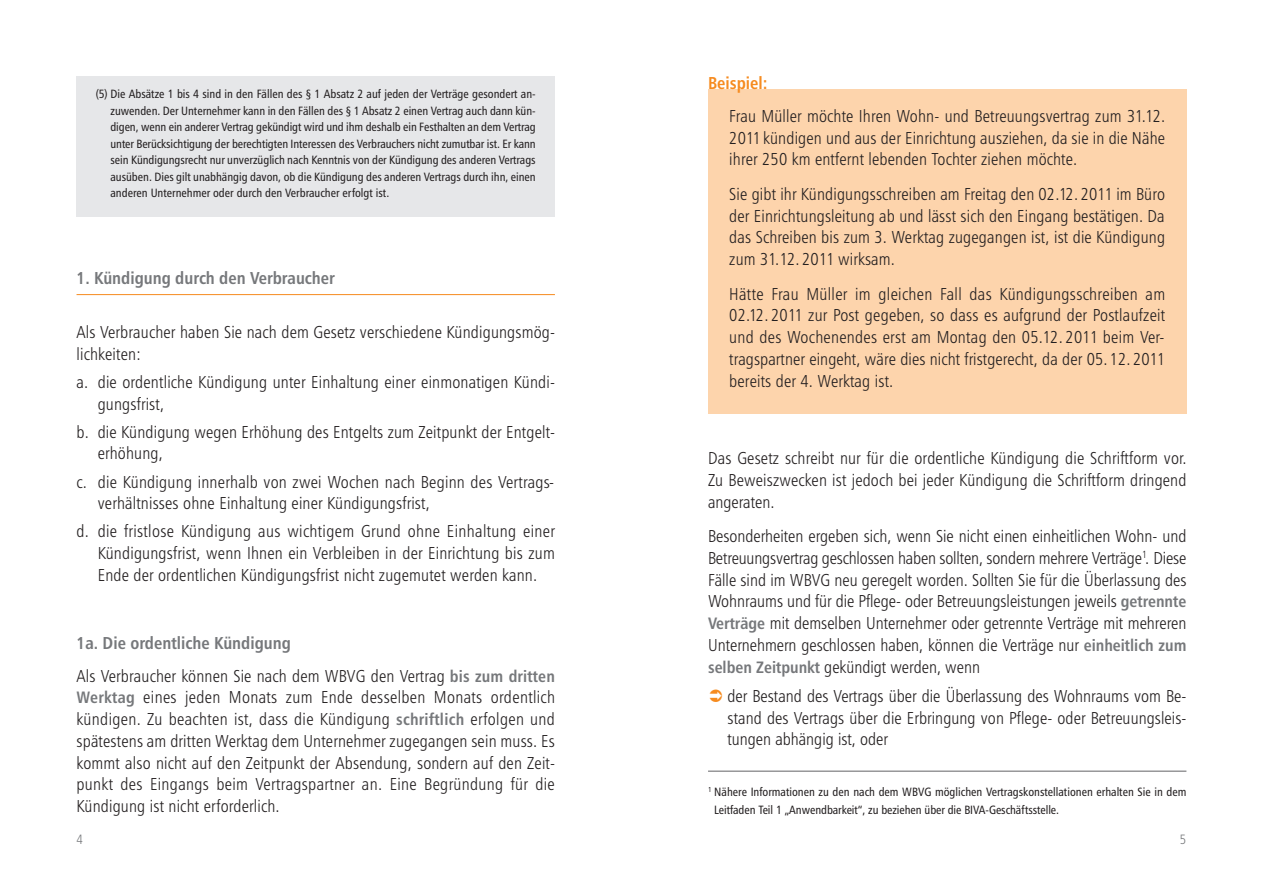
<style>
.page{position:relative;width:1263px;height:893px;background:#fff}
.page>*{position:absolute;margin:0;border:0;box-sizing:border-box;transform-origin:0 0}
.t1{font:17.25px/21.8px "Humanist 777 BT Light Condensed B";letter-spacing:.01em;color:#231f20;text-align:justify}
.t2{font:17.25px "Humanist 777 BT Bold Condensed B";color:#76787b}
.t3{font:17.25px "Humanist 777 BT Bold Condensed B";color:#f68b1f}
.t4{font:13.5px "Humanist 777 BT Light Condensed B";color:#76787b}
.t5{font:12px/16.5px "Humanist 777 BT Roman Condensed B";color:#231f20;text-align:justify}
.s1{font-family:"Humanist 777 BT Bold Condensed B";font-size:16.5px;color:#76787b}
</style>
<div class="page">
<div style="left:77px;top:77px;width:478px;height:140px;background:#e6e7e9"></div>
<div style="left:708px;top:89px;width:478px;height:325px;background:#fdd4ac"></div>
<hr style="left:77px;top:294px;width:478px;height:1px;background:#f68b1f">
<hr style="left:708px;top:771px;width:478px;height:1px;background:#636366">
<p class="t5" style="left:110px;top:87px;width:427px;text-indent:-15px">(5) Die Absätze 1 bis 4 sind in den Fällen des § 1 Absatz 2 auf jeden der Verträge gesondert an&shy;zuwenden. Der Unternehmer kann in den Fällen des § 1 Absatz 2 einen Vertrag auch dann kün&shy;digen, wenn ein anderer Vertrag gekündigt wird und ihm deshalb ein Festhalten an dem Vertrag unter Berücksichtigung der berechtigten Interessen des Verbrauchers nicht zumutbar ist. Er kann sein Kündigungsrecht nur unverzüglich nach Kenntnis von der Kündigung des anderen Vertrags ausüben. Dies gilt unabhängig davon, ob die Kündigung des anderen Vertrags durch ihn, einen anderen Unternehmer oder durch den Verbraucher erfolgt ist.</p>
<p class="t2" style="left:77px;top:271px;width:260px">1. Kündigung durch den Verbraucher</p>
<p class="t1" style="left:77px;top:322px;width:480px">Als Verbraucher haben Sie nach dem Gesetz verschiedene Kündigungsmög&shy;lichkeiten:</p>
<p class="t1" style="left:98px;top:372px;width:459px;text-indent:-21px">a. die ordentliche Kündigung unter Einhaltung einer einmonatigen Kündi&shy;gungsfrist,</p>
<p class="t1" style="left:98px;top:422px;width:459px;text-indent:-21px">b. die Kündigung wegen Erhöhung des Entgelts zum Zeitpunkt der Entgelt&shy;erhöhung,</p>
<p class="t1" style="left:98px;top:472px;width:458px;text-indent:-21px">c. die Kündigung innerhalb von zwei Wochen nach Beginn des Vertrags&shy;verhältnisses ohne Einhaltung einer Kündigungsfrist,</p>
<p class="t1" style="left:98px;top:522px;width:459px;text-indent:-21px">d. die fristlose Kündigung aus wichtigem Grund ohne Einhaltung einer Kündigungsfrist, wenn Ihnen ein Verbleiben in der Einrichtung bis zum Ende der ordentlichen Kündigungsfrist nicht zugemutet werden kann.</p>
<p class="t2" style="left:77px;top:636px;width:216px">1a. Die ordentliche Kündigung</p>
<p class="t1" style="left:77px;top:666px;width:480px">Als Verbraucher können Sie nach dem WBVG den Vertrag <span class="s1">bis zum dritten Werktag</span> eines jeden Monats zum Ende desselben Monats ordentlich kündigen. Zu beachten ist, dass die Kündigung <span class="s1">schriftlich</span> erfolgen und spätestens am dritten Werktag dem Unternehmer zugegangen sein muss. Es kommt also nicht auf den Zeitpunkt der Absendung, sondern auf den Zeit&shy;punkt des Eingangs beim Vertragspartner an. Eine Begründung für die Kündigung ist nicht erforderlich.</p>
<p class="t3" style="left:708px;top:77px;width:61px">Beispiel:</p>
<p class="t1" style="left:729px;top:106px;width:437px">Frau Müller möchte Ihren Wohn- und Betreuungsvertrag zum 31.12.<br>2011 kündigen und aus der Einrichtung ausziehen, da sie in die Nähe ihrer 250 km entfernt lebenden Tochter ziehen möchte.</p>
<p class="t1" style="left:729px;top:184px;width:437px">Sie gibt ihr Kündigungsschreiben am Freitag den 02.12. 2011 im Büro der Einrichtungsleitung ab und lässt sich den Eingang bestätigen. Da das Schreiben bis zum 3. Werktag zugegangen ist, ist die Kündigung zum 31.12. 2011 wirksam.</p>
<p class="t1" style="left:729px;top:284px;width:438px">Hätte Frau Müller im gleichen Fall das Kündigungsschreiben am 02.12. 2011 zur Post gegeben, so dass es aufgrund der Postlaufzeit und des Wochenendes erst am Montag den 05.12. 2011 beim Ver&shy;tragspartner eingeht, wäre dies nicht fristgerecht, da der 05. 12. 2011 bereits der 4. Werktag ist.</p>
<p class="t1" style="left:708px;top:449px;width:480px">Das Gesetz schreibt nur für die ordentliche Kündigung die Schriftform vor.<br>Zu Beweiszwecken ist jedoch bei jeder Kündigung die Schriftform dringend angeraten.</p>
<p class="t1" style="left:708px;top:527px;width:480px">Besonderheiten ergeben sich, wenn Sie nicht einen einheitlichen Wohn- und Betreuungsvertrag geschlossen haben sollten, sondern mehrere Verträge<sup>1</sup>. Diese Fälle sind im WBVG neu geregelt worden. Sollten Sie für die Überlassung des Wohnraums und für die Pflege- oder Betreuungsleistungen jeweils <span class="s1">getrennte Verträge</span> mit demselben Unternehmer oder getrennte Verträge mit mehreren Unternehmern geschlossen haben, können die Verträge nur <span class="s1">einheitlich zum selben Zeitpunkt</span> gekündigt werden, wenn</p>
<p class="t1" style="left:727px;top:686px;width:460px">der Bestand des Vertrags über die Überlassung des Wohnraums vom Be&shy;stand des Vertrags über die Erbringung von Pflege- oder Betreuungsleis&shy;tungen abhängig ist, oder</p>
<p class="t5" style="left:714px;top:784px;width:474px;line-height:18px;text-indent:-6px"><sup>1</sup> Nähere Informationen zu den nach dem WBVG möglichen Vertragskonstellationen erhalten Sie in dem<br>Leitfaden Teil 1 „Anwendbarkeit“, zu beziehen über die BIVA-Geschäftsstelle.</p>
<p class="t4" style="left:77px;top:833px;width:8px">4</p>
<p class="t4" style="left:1180px;top:833px;width:8px">5</p>
</div>
